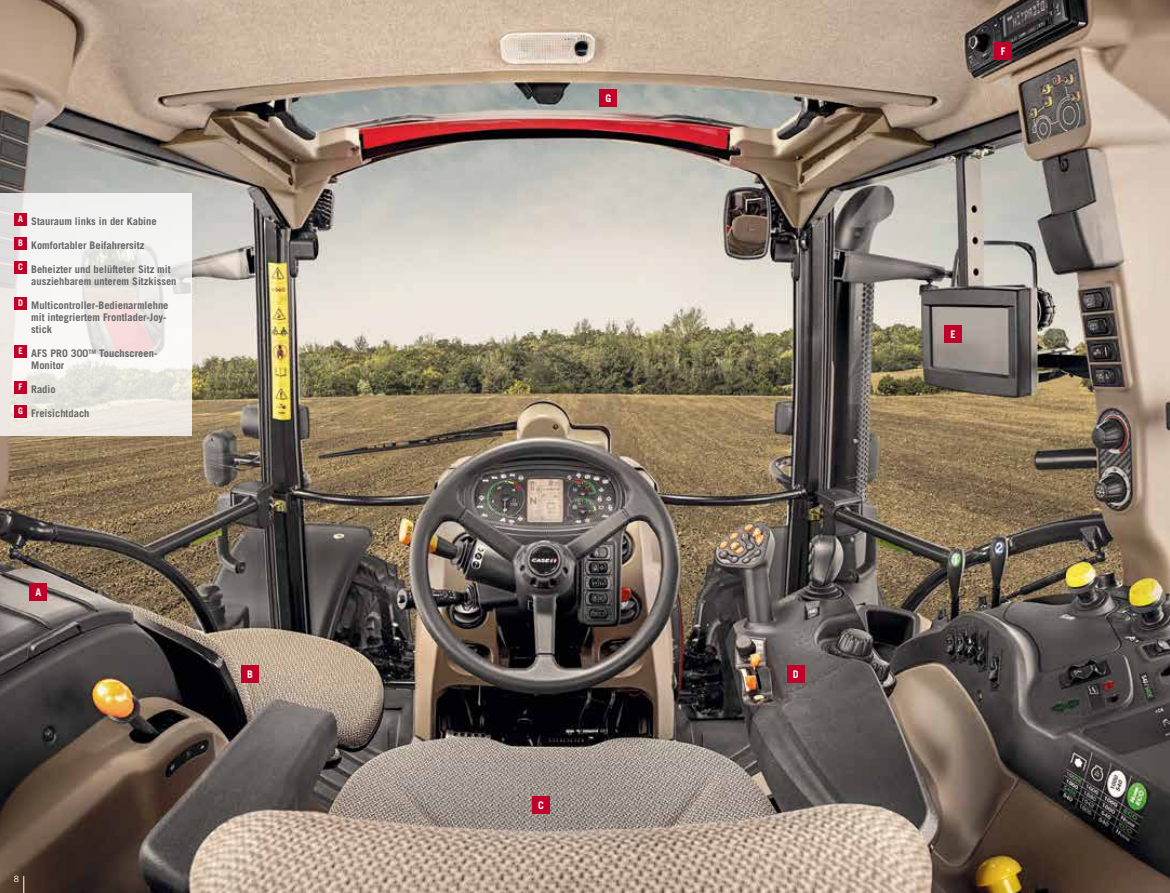
<style>
.page{position:relative;width:1170px;height:893px;background:#fff}
.page>*{position:absolute;margin:0;border:0;box-sizing:border-box;transform-origin:0 0}
.t1{font:700 10.5px/12px "Trade Gothic LT Std";color:#646567}
.t2{font:700 10.5px "Trade Gothic LT Std";color:#fff}
.t3{font:8.7px "Trade Gothic LT Pro";color:#fff}
</style>
<div class="page">
<img style="left:0;top:0;width:1169px;height:893px">
<svg style="left:0;top:193px;width:191px;height:243px"></svg>
<div style="left:532px;top:797px;width:17px;height:17px;background:#c1002a"></div>
<div style="left:787px;top:666px;width:17px;height:17px;background:#c1002a"></div>
<div style="left:944px;top:326px;width:17px;height:17px;background:#c1002a"></div>
<div style="left:600px;top:89px;width:17px;height:17px;background:#c1002a"></div>
<div style="left:994px;top:43px;width:17px;height:17px;background:#c1002a"></div>
<div style="left:30px;top:583px;width:17px;height:17px;background:#c1002a"></div>
<div style="left:242px;top:666px;width:17px;height:17px;background:#c1002a"></div>
<div style="left:14px;top:213px;width:13px;height:12px;background:#c1002a"></div>
<div style="left:14px;top:237px;width:13px;height:12px;background:#c1002a"></div>
<div style="left:14px;top:261px;width:13px;height:12px;background:#c1002a"></div>
<div style="left:14px;top:297px;width:13px;height:12px;background:#c1002a"></div>
<div style="left:14px;top:345px;width:13px;height:12px;background:#c1002a"></div>
<div style="left:14px;top:381px;width:13px;height:12px;background:#c1002a"></div>
<div style="left:14px;top:405px;width:13px;height:12px;background:#c1002a"></div>
<svg style="left:23px;top:876px;width:1px;height:17px"></svg>
<p class="t1" style="left:18px;top:216px;width:140px"><sup>A</sup> Stauraum links in der Kabine</p>
<p class="t1" style="left:18px;top:240px;width:128px"><sup>B</sup> Komfortabler Beifahrersitz</p>
<p class="t1" style="left:31px;top:264px;width:147px;text-indent:-13px"><sup>C</sup> Beheizter und belüfteter Sitz mit ausziehbarem unterem Sitzkissen</p>
<p class="t1" style="left:31px;top:300px;width:139px;text-indent:-13px"><sup>D</sup> Multicontroller-Bedienarmlehne mit integriertem Frontlader-Joy&shy;stick</p>
<p class="t1" style="left:31px;top:348px;width:128px;text-indent:-13px"><sup>E</sup> AFS PRO 300<sup>TM</sup> Touchscreen-<br>Monitor</p>
<p class="t1" style="left:19px;top:384px;width:39px"><sup>F</sup> Radio</p>
<p class="t1" style="left:18px;top:408px;width:73px"><sup>G</sup> Freisichtdach</p>
<p class="t2" style="left:35px;top:585px;width:7px">A</p>
<p class="t2" style="left:247px;top:668px;width:7px">B</p>
<p class="t3" style="left:14px;top:874px;width:7px">8</p>
<p class="t2" style="left:605px;top:91px;width:7px">G</p>
<p class="t2" style="left:538px;top:799px;width:7px">C</p>
<p class="t2" style="left:792px;top:668px;width:7px">D</p>
<p class="t2" style="left:1000px;top:45px;width:6px">F</p>
<p class="t2" style="left:950px;top:328px;width:7px">E</p>
</div>
